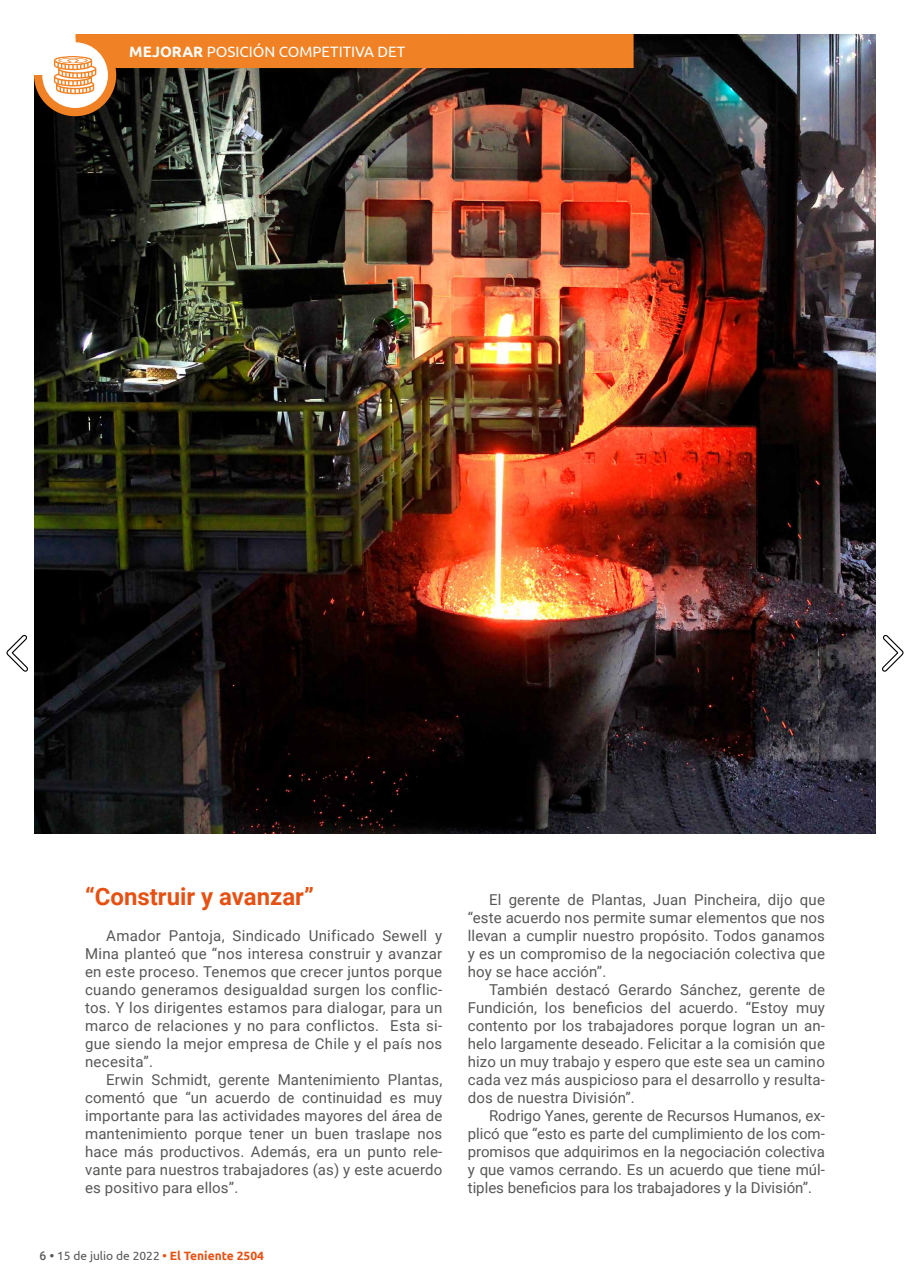
<style>
.page{position:relative;width:910px;height:1276px;background:#fff}
.page>*{position:absolute;margin:0;border:0;box-sizing:border-box;transform-origin:0 0}
.t1{font:700 24px "Roboto";color:#e65113}
.t2{font:15px/18px "Roboto";letter-spacing:.01em;color:#575756;text-align:justify}
.t3{font:15px "Ubuntu";color:#fff}
.t4{font:12px "Ubuntu";color:#575756}
.s1{font-weight:700}
.s2{font-family:"Roboto";font-weight:500}
.s3{font-weight:700;color:#e65113}
</style>
<div class="page">
<img style="left:34px;top:34px;width:842px;height:799px">
<svg style="left:34px;top:34px;width:600px;height:82px;background:#8d5b33"></svg>
<svg style="left:6px;top:634px;width:22px;height:38px"></svg>
<svg style="left:882px;top:634px;width:22px;height:38px"></svg>
<p class="t3" style="left:129px;top:43px;width:277px"><span class="s1">MEJORAR</span> POSICIÓN COMPETITIVA DET</p>
<h1 class="t1" style="left:85px;top:879px;width:230px">“Construir y avanzar”</h1>
<p class="t2" style="left:85px;top:926px;width:359px;text-indent:21px">Amador Pantoja, Sindicado Unificado Sewell y Mina planteó que “nos interesa construir y avanzar en este proceso. Tenemos que crecer juntos porque cuando generamos desigualdad surgen los conflic&shy;tos. Y los dirigentes estamos para dialogar, para un marco de relaciones y no para conflictos. Esta si&shy;gue siendo la mejor empresa de Chile y el país nos necesita”.</p>
<p class="t2" style="left:85px;top:1070px;width:359px;text-indent:21px">Erwin Schmidt, gerente Mantenimiento Plantas, comentó que “un acuerdo de continuidad es muy importante para las actividades mayores del área de mantenimiento porque tener un buen traslape nos hace más productivos. Además, era un punto rele&shy;vante para nuestros trabajadores (as) y este acuerdo es positivo para ellos”.</p>
<p class="t4" style="left:40px;top:1248px;width:226px"><span class="s2">6</span> <span class="s1">•</span> 15 de julio de 2022 <span class="s3">• El Teniente 2504</span></p>
<p class="t2" style="left:468px;top:890px;width:359px;text-indent:21px">El gerente de Plantas, Juan Pincheira, dijo que “este acuerdo nos permite sumar elementos que nos llevan a cumplir nuestro propósito. Todos ganamos y es un compromiso de la negociación colectiva que hoy se hace acción”.</p>
<p class="t2" style="left:468px;top:980px;width:359px;text-indent:21px">También destacó Gerardo Sánchez, gerente de Fundición, los beneficios del acuerdo. “Estoy muy contento por los trabajadores porque logran un an&shy;helo largamente deseado. Felicitar a la comisión que hizo un muy trabajo y espero que este sea un camino cada vez más auspicioso para el desarrollo y resulta&shy;dos de nuestra División”.</p>
<p class="t2" style="left:468px;top:1106px;width:359px;text-indent:21px">Rodrigo Yanes, gerente de Recursos Humanos, ex&shy;plicó que “esto es parte del cumplimiento de los com&shy;promisos que adquirimos en la negociación colectiva y que vamos cerrando. Es un acuerdo que tiene múl&shy;tiples beneficios para los trabajadores y la División”.</p>
</div>
